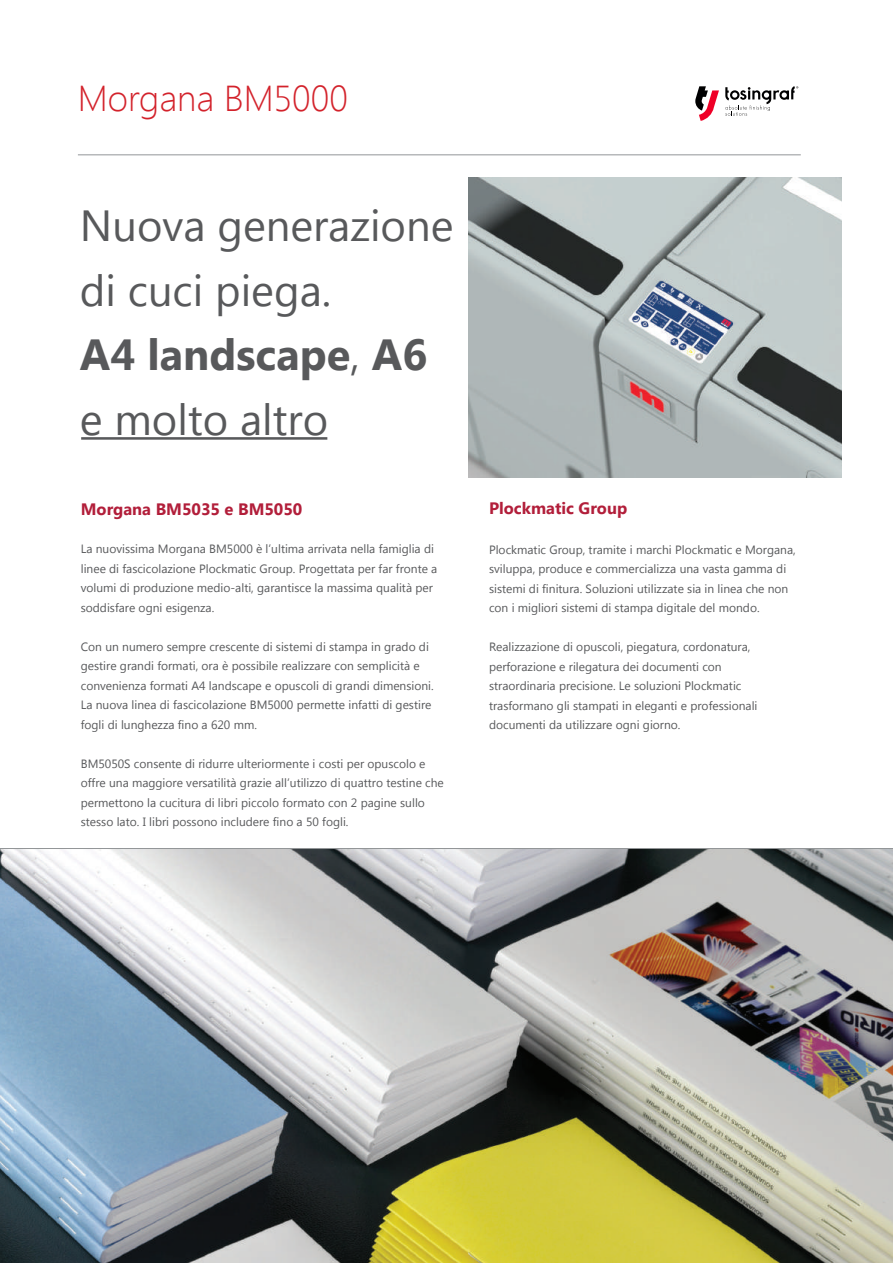
<style>
.page{position:relative;width:893px;height:1263px;background:#fff}
.page>*{position:absolute;margin:0;border:0;box-sizing:border-box;transform-origin:0 0}
.t1{font:43.5px/64.5px "Segoe UI";color:#58595b}
.t2{font:300 36px "Segoe UI";color:#d3222b}
.t3{font:700 16.5px "Segoe UI";color:#b21e3a}
.t4{font:12px/19.5px "Segoe UI";color:#58595b}
.s1{font-weight:700}
</style>
<div class="page">
<img style="left:0;top:848px;width:893px;height:415px">
<hr style="left:78px;top:154px;width:723px;height:1px;background:#939698">
<hr style="left:81px;top:437px;width:246px;height:3px;background:#58595b">
<img style="left:469px;top:178px;width:373px;height:300px">
<svg style="left:695px;top:86px;width:24px;height:35px"></svg>
<svg style="left:725px;top:86px;width:73px;height:30px"></svg>
<h2 class="t2" style="left:78px;top:74px;width:271px">Morgana BM5000</h2>
<h1 class="t1" style="left:80px;top:191px;width:375px">Nuova generazione di cuci piega.<br><span class="s1">A4 landscape</span>, <span class="s1">A6 </span>e molto altro</h1>
<h3 class="t3" style="left:81px;top:497px;width:223px">Morgana BM5035 e BM5050</h3>
<p class="t4" style="left:81px;top:539px;width:358px">La nuovissima Morgana BM5000 è l’ultima arrivata nella famiglia di linee di fascicolazione Plockmatic Group. Progettata per far fronte a volumi di produzione medio-alti, garantisce la massima qualità per soddisfare ogni esigenza.</p>
<p class="t4" style="left:81px;top:636px;width:354px">Con un numero sempre crescente di sistemi di stampa in grado di gestire grandi formati, ora è possibile realizzare con semplicità e convenienza formati A4 landscape e opuscoli di grandi dimensioni.<br>La nuova linea di fascicolazione BM5000 permette infatti di gestire fogli di lunghezza fino a 620 mm.</p>
<p class="t4" style="left:81px;top:753px;width:365px">BM5050S consente di ridurre ulteriormente i costi per opuscolo e offre una maggiore versatilità grazie all’utilizzo di quattro testine che permettono la cucitura di libri piccolo formato con 2 pagine sullo stesso lato. I libri possono includere fino a 50 fogli.</p>
<h3 class="t3" style="left:489px;top:496px;width:140px">Plockmatic Group</h3>
<p class="t4" style="left:489px;top:539px;width:308px">Plockmatic Group, tramite i marchi Plockmatic e Morgana, sviluppa, produce e commercializza una vasta gamma di sistemi di finitura. Soluzioni utilizzate sia in linea che non con i migliori sistemi di stampa digitale del mondo.</p>
<p class="t4" style="left:489px;top:636px;width:270px">Realizzazione di opuscoli, piegatura, cordonatura, perforazione e rilegatura dei documenti con straordinaria precisione. Le soluzioni Plockmatic trasformano gli stampati in eleganti e professionali documenti da utilizzare ogni giorno.</p>
</div>
